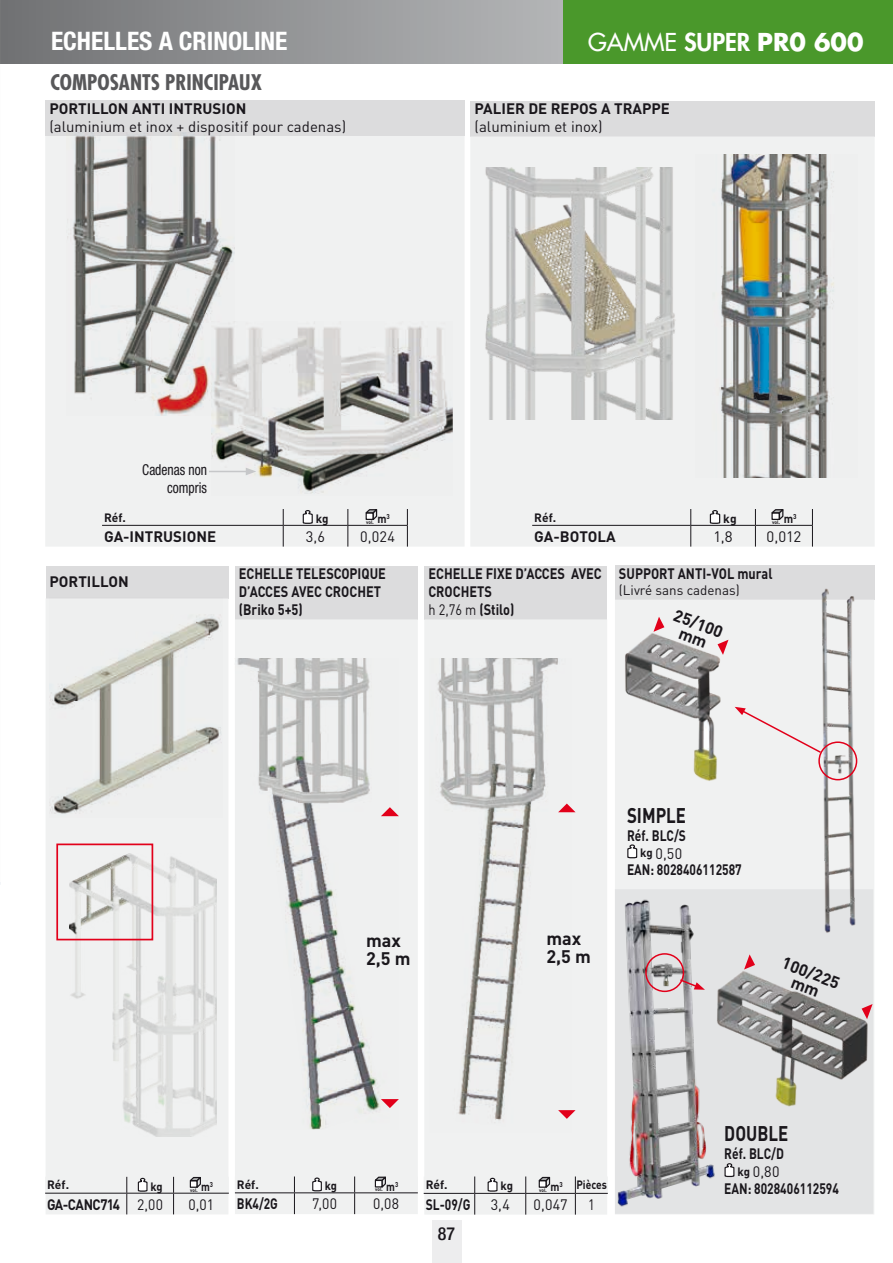
<style>
.page{position:relative;width:893px;height:1263px;background:#fff}
.page>*{position:absolute;margin:0;border:0;box-sizing:border-box;transform-origin:0 0}
.t1{font:700 condensed 25.5px "Helvetica Neue LT Std";color:#fff}
.t2{font:700 24px "Futura Std";color:#fff}
.t3{font:700 condensed 21px "Futura Std";color:#58585a}
.t4{font:700 21px "DIN Pro";color:#1a171c;scale:.8 1}
.t5{font:700 18px/18px "DIN Pro";color:#1a171c}
.t6{font:500 condensed 18px "Helvetica Neue LT Std";color:#1a171c}
.t7{font:700 16.5px/15px "DIN Pro";color:#1a171c;text-align:center}
.t8{font:700 15px/18px "DIN Pro";color:#1a171c;scale:.85 1}
.t9{font:700 15px "DIN Pro";color:#1a171c}
.t10{font:15px "DIN Pro";color:#1a171c}
.t11{font:700 15px/18px "DIN Pro";color:#1a171c;text-align:right;scale:.8 1}
.t12{font:condensed 15px/18px "Helvetica Neue LT Std";color:#1a171c;text-align:right;scale:.9 1}
.t13{font:700 15px "DIN Pro";letter-spacing:-.04em;color:#1a171c;scale:.88 1}
.t14{font:15px "DIN Pro";color:#1a171c;scale:.93 1}
.t15{font:15px "DIN Pro";color:#1a171c;scale:.95 1}
.t16{font:700 15px "DIN Pro";color:#1a171c;scale:.79 1}
.t17{font:15px "DIN Pro";color:#1a171c;scale:.86 1}
.t18{font:13.5px "DIN Pro";color:#1a171c}
.t19{font:700 12px "DIN Pro";color:#1a171c}
.t20{font:700 12px "DIN Pro";color:#1a171c;scale:.86 1}
.t21{font:700 12px "DIN Pro";color:#1a171c;scale:.93 1}
.t22{font:700 12px "DIN Pro";color:#1a171c;scale:.84 1}
.t23{font:700 12px "DIN Pro";color:#1a171c;scale:.87 1}
.t24{font:700 12px "DIN Pro";color:#1a171c;scale:.9 1}
.t25{font:700 12px "DIN Pro";color:#1a171c;scale:.95 1}
.t26{font:700 4.95px "DIN Pro";letter-spacing:-.005em;color:#1a171c}
.t27{font:700 4.95px "DIN Pro";letter-spacing:-.005em;color:#1a171c;scale:.93 1}
.t28{font:700 4.95px "DIN Pro";letter-spacing:-.005em;color:#1a171c;scale:.95 1}
.s1{font-weight:500}
.s2{font-weight:800}
.s3{font-weight:400}
.s4{font-size:12px}
</style>
<div class="page">
<div style="left:45px;top:100px;width:420px;height:36px;background:#dcdcdd"></div>
<div style="left:45px;top:136px;width:419px;height:410px;background:#f0f1f1"></div>
<svg style="left:102px;top:509px;width:306px;height:38px"></svg>
<div style="left:235px;top:566px;width:183px;height:53px;background:#dcdcdd"></div>
<div style="left:235px;top:619px;width:183px;height:557px;background:#f0f1f1"></div>
<svg style="left:235px;top:1176px;width:183px;height:38px"></svg>
<div style="left:46px;top:566px;width:182px;height:32px;background:#dcdcdd"></div>
<div style="left:46px;top:598px;width:182px;height:579px;background:#f0f1f1"></div>
<svg style="left:45px;top:1177px;width:184px;height:37px"></svg>
<div style="left:470px;top:101px;width:405px;height:35px;background:#dcdcdd"></div>
<div style="left:470px;top:136px;width:405px;height:410px;background:#f0f1f1"></div>
<svg style="left:532px;top:509px;width:281px;height:38px"></svg>
<div style="left:424px;top:566px;width:183px;height:53px;background:#dcdcdd"></div>
<div style="left:424px;top:619px;width:183px;height:557px;background:#f0f1f1"></div>
<svg style="left:424px;top:1176px;width:184px;height:38px"></svg>
<img style="left:66px;top:132px;width:169px;height:283px">
<img style="left:212px;top:321px;width:241px;height:175px">
<img style="left:235px;top:658px;width:163px;height:472px">
<img style="left:430px;top:658px;width:142px;height:474px">
<svg style="left:558px;top:803px;width:18px;height:9px"></svg>
<svg style="left:381px;top:807px;width:18px;height:9px"></svg>
<svg style="left:558px;top:1110px;width:18px;height:9px"></svg>
<svg style="left:381px;top:1099px;width:18px;height:9px"></svg>
<img style="left:476px;top:167px;width:206px;height:252px">
<div style="left:692px;top:154px;width:169px;height:324px;background:#eeefef"></div>
<img style="left:719px;top:154px;width:115px;height:324px">
<hr style="left:209px;top:471px;width:39px;height:1px;background:#c6c7c9">
<svg style="left:246px;top:468px;width:10px;height:7px"></svg>
<img style="left:49px;top:598px;width:174px;height:219px">
<img style="left:69px;top:853px;width:147px;height:283px">
<div style="left:56px;top:843px;width:97px;height:97px;border:2px solid #e2001a"></div>
<div style="left:615px;top:566px;width:259px;height:34px;background:#dcdcdd"></div>
<div style="left:615px;top:600px;width:259px;height:614px;background:#f0f1f1"></div>
<div style="left:717px;top:889px;width:156px;height:325px;background:#e3e4e5"></div>
<img style="left:817px;top:588px;width:43px;height:351px">
<div style="left:818px;top:741px;width:39px;height:39px;border:2px solid #e2001a;border-radius:50%"></div>
<img style="left:615px;top:628px;width:121px;height:158px">
<svg style="left:653px;top:617px;width:11px;height:15px"></svg>
<svg style="left:744px;top:954px;width:11px;height:14px"></svg>
<svg style="left:717px;top:640px;width:11px;height:15px"></svg>
<svg style="left:870px;top:1004px;width:3px;height:15px"></svg>
<img style="left:717px;top:968px;width:153px;height:140px">
<div style="left:735px;top:707px;width:87px;height:47px;background:#f0f1f1"></div>
<svg style="left:627px;top:844px;width:10px;height:14px"></svg>
<svg style="left:724px;top:1163px;width:11px;height:14px"></svg>
<img style="left:615px;top:889px;width:102px;height:325px">
<div style="left:645px;top:953px;width:39px;height:39px;border:2px solid #e2001a;border-radius:50%"></div>
<svg style="left:678px;top:978px;width:27px;height:12px"></svg>
<svg style="left:3px;top:0;width:561px;height:64px;background:#929395"></svg>
<div style="left:432px;top:1220px;width:29px;height:43px;background:#ededee"></div>
<div style="left:564px;top:0;width:329px;height:64px;background:#4a982b"></div>
<svg style="left:0;top:0;width:3px;height:884px"></svg>
<h1 class="t1" style="left:51px;top:26px;width:238px">ECHELLES A CRINOLINE</h1>
<h2 class="t2" style="left:588px;top:26px;width:277px"><span class="s1">GAMME</span> <span class="s2">SUPER</span> PR0 600</h2>
<h3 class="t3" style="left:50px;top:70px;width:213px">COMPOSANTS PRINCIPAUX</h3>
<p class="t9" style="left:49px;top:98px;width:198px">PORTILLON ANTI INTRUSION</p>
<p class="t10" style="left:49px;top:116px;width:298px">(aluminium et inox + dispositif pour cadenas)</p>
<p class="t9" style="left:475px;top:99px;width:197px">PALIER DE REPOS A TRAPPE</p>
<p class="t10" style="left:475px;top:117px;width:129px">(aluminium et inox)</p>
<p class="t12" style="left:142px;top:461px;width:74px">Cadenas non compris</p>
<p class="t19" style="left:104px;top:509px;width:23px">Réf.</p>
<p class="t19" style="left:316px;top:510px;width:14px">kg</p>
<p class="t26" style="left:366px;top:519px;width:9px">vol.</p>
<p class="t23" style="left:377px;top:511px;width:16px">m<sup>3</sup></p>
<p class="t9" style="left:104px;top:526px;width:113px">GA-INTRUSIONE</p>
<p class="t10" style="left:306px;top:526px;width:21px">3,6</p>
<p class="t10" style="left:360px;top:526px;width:36px">0,024</p>
<p class="t8" style="left:239px;top:564px;width:174px">ECHELLE TELESCOPIQUE<br>D’ACCES AVEC CROCHET (Briko 5+5)</p>
<p class="t9" style="left:50px;top:571px;width:81px">PORTILLON</p>
<p class="t19" style="left:534px;top:509px;width:23px">Réf.</p>
<p class="t19" style="left:723px;top:510px;width:15px">kg</p>
<p class="t26" style="left:772px;top:519px;width:10px">vol.</p>
<p class="t24" style="left:784px;top:511px;width:16px">m<sup>3</sup></p>
<p class="t9" style="left:534px;top:526px;width:83px">GA-BOTOLA</p>
<p class="t10" style="left:713px;top:526px;width:21px">1,8</p>
<p class="t10" style="left:767px;top:526px;width:36px">0,012</p>
<p class="t8" style="left:428px;top:564px;width:205px">ECHELLE FIXE D’ACCES AVEC<br>CROCHETS<br><span class="s3">h 2,76 m</span> (Stilo)</p>
<p class="t8" style="left:619px;top:564px;width:182px">SUPPORT ANTI-VOL mural</p>
<p class="t18" style="left:619px;top:581px;width:122px">(Livré sans cadenas)</p>
<p class="t7" style="left:677px;top:607px;width:53px;rotate:21deg">25/100 mm</p>
<h3 class="t4" style="left:627px;top:801px;width:75px">SIMPLE</h3>
<p class="t11" style="left:627px;top:826px;width:75px">Réf. BLC/S <span class="s4">kg</span> <span class="s3">0,50</span></p>
<p class="t11" style="left:627px;top:860px;width:145px">EAN: 8028406112587</p>
<p class="t5" style="left:366px;top:930px;width:46px">max<br>2,5 m</p>
<p class="t5" style="left:546px;top:929px;width:46px">max<br>2,5 m</p>
<p class="t19" style="left:47px;top:1177px;width:23px">Réf.</p>
<p class="t21" style="left:150px;top:1178px;width:15px">kg</p>
<p class="t27" style="left:190px;top:1186px;width:10px">vol.</p>
<p class="t22" style="left:201px;top:1179px;width:16px">m<sup>3</sup></p>
<p class="t13" style="left:47px;top:1194px;width:133px">GA-CANC714 <span class="s3">2,00</span></p>
<p class="t14" style="left:188px;top:1194px;width:29px">0,01</p>
<p class="t19" style="left:237px;top:1176px;width:23px">Réf.</p>
<p class="t21" style="left:325px;top:1178px;width:15px">kg</p>
<p class="t27" style="left:375px;top:1186px;width:10px">vol.</p>
<p class="t22" style="left:386px;top:1178px;width:16px">m<sup>3</sup></p>
<p class="t16" style="left:237px;top:1193px;width:53px">BK4/2G</p>
<p class="t14" style="left:312px;top:1193px;width:28px">7,00</p>
<p class="t14" style="left:373px;top:1193px;width:30px">0,08</p>
<p class="t19" style="left:426px;top:1177px;width:23px">Réf.</p>
<p class="t25" style="left:500px;top:1178px;width:15px">kg</p>
<p class="t28" style="left:539px;top:1186px;width:10px">vol.</p>
<p class="t20" style="left:550px;top:1177px;width:67px">m<sup>3</sup> Pièces</p>
<p class="t11" style="left:426px;top:1195px;width:57px">SL-09/G</p>
<p class="t15" style="left:491px;top:1194px;width:22px">3,4</p>
<p class="t15" style="left:534px;top:1194px;width:37px">0,047</p>
<p class="t17" style="left:588px;top:1194px;width:9px">1</p>
<p class="t6" style="left:438px;top:1223px;width:19px">87</p>
<p class="t7" style="left:785px;top:954px;width:62px;rotate:21deg">100/225 mm</p>
<h3 class="t4" style="left:724px;top:1119px;width:82px">DOUBLE</h3>
<p class="t11" style="left:724px;top:1144px;width:76px;text-align:center">Réf. BLC/D <span class="s4">kg</span> <span class="s3">0,80</span></p>
<p class="t11" style="left:724px;top:1179px;width:145px">EAN: 8028406112594</p>
</div>
